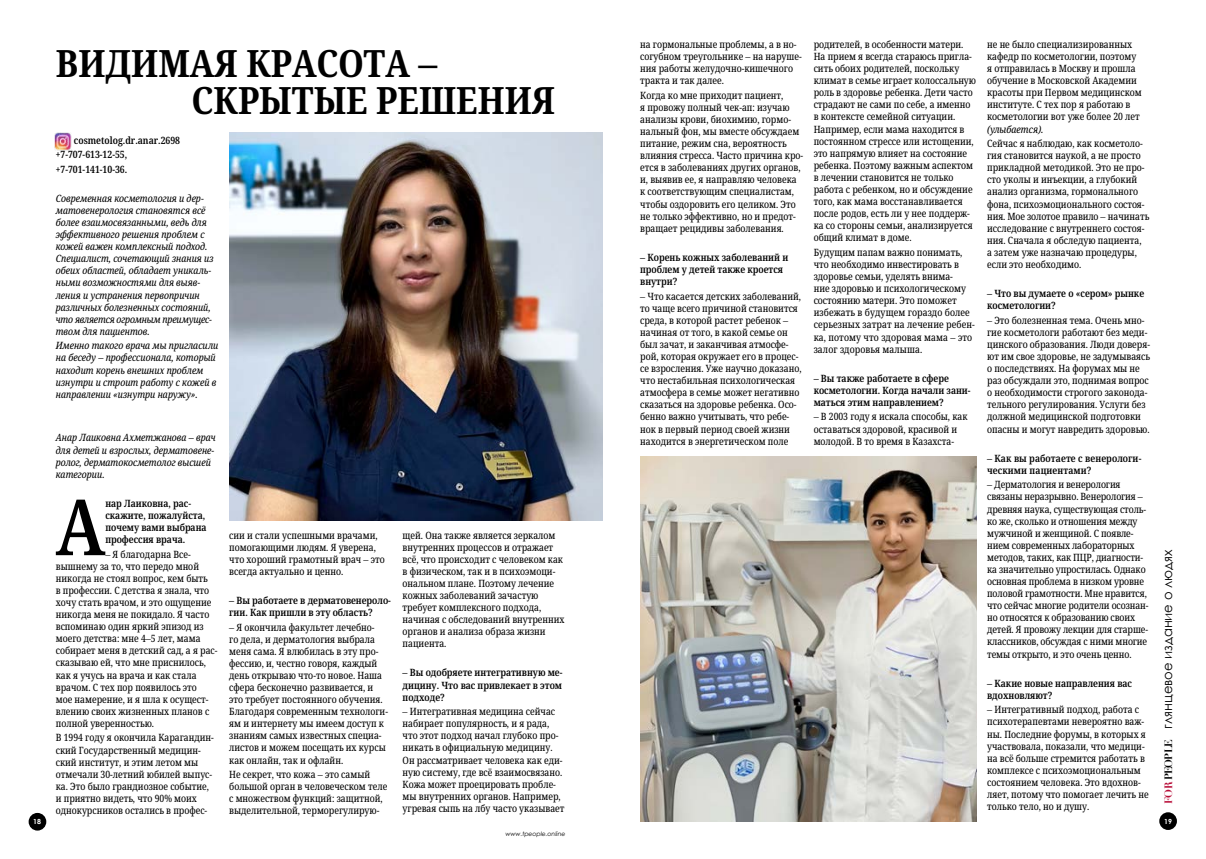
<style>
.page{position:relative;width:1206px;height:859px;background:#fff}
.page>*{position:absolute;margin:0;border:0;box-sizing:border-box;transform-origin:0 0}
.t1{font:600 77.7px "Noto Serif Condensed";color:#000}
.t2{font:700 37.62px/36.6px "Noto Serif Condensed";color:#000}
.t3{font:13.12px "Century Gothic";color:#000}
.t4{font:10.06px/12.1px "Noto Serif Condensed";color:#000}
.t5{font:italic 10.06px/12.1px "Noto Serif Condensed";color:#000}
.t6{font:600 10.06px/12.1px "Noto Serif Condensed";color:#000}
.t7{font:700 7px "Century Gothic";color:#fff}
.t8{font:italic 6.12px "Century Gothic";color:#000}
.s1{font-family:"Didot";font-weight:700;font-size:10.5px;color:#b70b36}
.s2{font-family:"Didot";font-weight:700;font-size:10.5px}
</style>
<div class="page">
<div style="left:1159px;top:812px;width:17px;height:17px;background:#000;border-radius:50%"></div>
<div style="left:29px;top:812px;width:17px;height:18px;background:#000;border-radius:50%"></div>
<img style="left:229px;top:133px;width:374px;height:387px">
<img style="left:640px;top:456px;width:336px;height:364px">
<img style="left:54px;top:133px;width:18px;height:17px">
<p class="t4" style="left:987px;top:39px;width:156px">не не было специализированных кафедр по косметологии, поэтому я отправилась в Москву и прошла обучение в Московской Академии красоты при Первом медицинском институте. С тех пор я работаю в косметологии вот уже более 20 лет</p>
<p class="t5" style="left:987px;top:123px;width:58px">(улыбается).</p>
<p class="t4" style="left:987px;top:138px;width:164px">Сейчас я наблюдаю, как косметоло&shy;гия становится наукой, а не просто прикладной методикой. Это не про&shy;сто уколы и инъекции, а глубокий анализ организма, гормонального фона, психоэмоционального состоя&shy;ния. Мое золотое правило – начинать исследование с внутреннего состоя&shy;ния. Сначала я обследую пациента,<br>а затем уже назначаю процедуры, если это необходимо.</p>
<p class="t6" style="left:987px;top:287px;width:158px">– Что вы думаете о «сером» рынке косметологии?</p>
<p class="t4" style="left:987px;top:314px;width:164px">– Это болезненная тема. Очень мно&shy;гие косметологи работают без меди&shy;цинского образования. Люди доверя&shy;ют им свое здоровье, не задумываясь о последствиях. На форумах мы не раз обсуждали это, поднимая вопрос о необходимости строгого законода&shy;тельного регулирования. Услуги без должной медицинской подготовки опасны и могут навредить здоровью.</p>
<p class="t6" style="left:987px;top:452px;width:156px">– Как вы работаете с венерологи&shy;ческими пациентами?</p>
<p class="t4" style="left:987px;top:479px;width:163px">– Дерматология и венерология связаны неразрывно. Венерология – древняя наука, существующая столь&shy;ко же, сколько и отношения между мужчиной и женщиной. С появле&shy;нием современных лабораторных методов, таких, как ПЦР, диагности&shy;ка значительно упростилась. Однако основная проблема в низком уровне половой грамотности. Мне нравится, что сейчас многие родители осознан&shy;но относятся к образованию своих детей. Я провожу лекции для старше&shy;классников, обсуждая с ними многие темы открыто, и это очень ценно.</p>
<p class="t6" style="left:987px;top:677px;width:146px">– Какие новые направления вас вдохновляют?</p>
<p class="t4" style="left:987px;top:703px;width:163px">– Интегративный подход, работа с психотерапевтами невероятно важ&shy;ны. Последние форумы, в которых я участвовала, показали, что медици&shy;на всё больше стремится работать в комплексе с психоэмоциональным состоянием человека. Это вдохнов&shy;ляет, потому что помогает лечить не только тело, но и душу.</p>
<p class="t4" style="left:813px;top:39px;width:164px">родителей, в особенности матери.<br>На прием я всегда стараюсь пригла&shy;сить обоих родителей, поскольку климат в семье играет колоссальную роль в здоровье ребенка. Дети часто страдают не сами по себе, а именно в контексте семейной ситуации.<br>Например, если мама находится в постоянном стрессе или истощении, это напрямую влияет на состояние ребенка. Поэтому важным аспектом в лечении становится не только работа с ребенком, но и обсуждение того, как мама восстанавливается после родов, есть ли у нее поддерж&shy;ка со стороны семьи, анализируется общий климат в доме.</p>
<p class="t4" style="left:813px;top:246px;width:163px">Будущим папам важно понимать, что необходимо инвестировать в здоровье семьи, уделять внима-<br>ние здоровью и психологическому состоянию матери. Это поможет избежать в будущем гораздо более серьезных затрат на лечение ребен&shy;ка, потому что здоровая мама – это залог здоровья малыша.</p>
<p class="t6" style="left:813px;top:372px;width:158px">– Вы также работаете в сфере косметологии. Когда начали зани&shy;маться этим направлением?</p>
<p class="t4" style="left:813px;top:411px;width:155px">– В 2003 году я искала способы, как оставаться здоровой, красивой и молодой. В то время в Казахста-</p>
<p class="t4" style="left:640px;top:39px;width:163px">на гормональные проблемы, а в но&shy;согубном треугольнике – на наруше&shy;ния работы желудочно-кишечного тракта и так далее.</p>
<p class="t4" style="left:640px;top:89px;width:164px">Когда ко мне приходит пациент,<br>я провожу полный чек-ап: изучаю анализы крови, биохимию, гормо&shy;нальный фон, мы вместе обсуждаем питание, режим сна, вероятность влияния стресса. Часто причина кро&shy;ется в заболеваниях других органов, и, выявив ее, я направляю человека к соответствующим специалистам, чтобы оздоровить его целиком. Это не только эффективно, но и предот&shy;вращает рецидивы заболевания.</p>
<p class="t6" style="left:640px;top:251px;width:149px">– Корень кожных заболеваний и проблем у детей также кроется внутри?</p>
<p class="t4" style="left:640px;top:290px;width:163px">– Что касается детских заболеваний, то чаще всего причиной становится среда, в которой растет ребенок – начиная от того, в какой семье он был зачат, и заканчивая атмосфе&shy;рой, которая окружает его в процес&shy;се взросления. Уже научно доказано, что нестабильная психологическая атмосфера в семье может негативно сказаться на здоровье ребенка. Осо&shy;бенно важно учитывать, что ребе&shy;нок в первый период своей жизни находится в энергетическом поле</p>
<h2 class="t2" style="left:192px;top:46px;width:365px;text-indent:-136px">ВИДИМАЯ КРАСОТА –<br>СКРЫТЫЕ РЕШЕНИЯ</h2>
<p class="t6" style="left:56px;top:133px;width:126px;line-height:14.5px;text-indent:18px">cosmetolog.dr.anar.2698 +7-707-613-12-55, +7-701-141-10-36.</p>
<p class="t5" style="left:56px;top:192px;width:159px">Современная косметология и дер&shy;матовенерология становятся всё более взаимосвязанными, ведь для эффективного решения проблем с кожей важен комплексный подход.<br>Специалист, сочетающий знания из обеих областей, обладает уникаль&shy;ными возможностями для выяв&shy;ления и устранения первопричин различных болезненных состояний, что является огромным преимущес&shy;твом для пациентов.</p>
<p class="t5" style="left:56px;top:340px;width:164px">Именно такого врача мы пригласили на беседу – профессионала, который находит корень внешних проблем изнутри и строит работу с кожей в направлении «изнутри наружу».</p>
<p class="t5" style="left:56px;top:432px;width:161px">Анар Лаиковна Ахметжанова – врач для детей и взрослых, дерматовене&shy;ролог, дерматокосметолог высшей категории.</p>
<h1 class="t1" style="left:56px;top:473px;width:51px">А</h1>
<p class="t6" style="left:105px;top:497px;width:103px">нар Лаиковна, рас&shy;скажите, пожалуйста, почему вами выбрана профессия врача.</p>
<p class="t4" style="left:402px;top:529px;width:163px">щей. Она также является зеркалом внутренних процессов и отражает всё, что происходит с человеком как в физическом, так и в психоэмоци&shy;ональном плане. Поэтому лечение кожных заболеваний зачастую требует комплексного подхода, начиная с обследований внутренних органов и анализа образа жизни пациента.</p>
<p class="t6" style="left:402px;top:666px;width:161px;text-align:justify">– Вы одобряете интегративную ме&shy;дицину. Что вас привлекает в этом подходе?</p>
<p class="t4" style="left:402px;top:705px;width:163px">– Интегративная медицина сейчас набирает популярность, и я рада, что этот подход начал глубоко про&shy;никать в официальную медицину.<br>Он рассматривает человека как еди&shy;ную систему, где всё взаимосвязано.<br>Кожа может проецировать пробле&shy;мы внутренних органов. Например, угревая сыпь на лбу часто указывает</p>
<p class="t4" style="left:229px;top:529px;width:157px">сии и стали успешными врачами, помогающими людям. Я уверена, что хороший грамотный врач – это всегда актуально и ценно.</p>
<p class="t6" style="left:229px;top:594px;width:163px">– Вы работаете в дерматовенероло&shy;гии. Как пришли в эту область?</p>
<p class="t4" style="left:229px;top:621px;width:160px">– Я окончила факультет лечебно-<br>го дела, и дерматология выбрала меня сама. Я влюбилась в эту про&shy;фессию, и, честно говоря, каждый день открываю что-то новое. Наша сфера бесконечно развивается, и это требует постоянного обучения.<br>Благодаря современным технологи&shy;ям и интернету мы имеем доступ к знаниям самых известных специа&shy;листов и можем посещать их курсы как онлайн, так и офлайн.</p>
<p class="t4" style="left:229px;top:768px;width:159px">Не секрет, что кожа – это самый большой орган в человеческом теле с множеством функций: защитной, выделительной, терморегулирую-</p>
<h3 class="t3" style="left:1158px;top:803px;width:256px;rotate:-90deg"><span class="s1">FOR</span> <span class="s2">PEOPLE</span> глянцевое издание о людях</h3>
<p class="t4" style="left:56px;top:548px;width:163px;text-indent:49px">– Я благодарна Все&shy;вышнему за то, что передо мной никогда не стоял вопрос, кем быть<br>в профессии. С детства я знала, что хочу стать врачом, и это ощущение никогда меня не покидало. Я часто вспоминаю один яркий эпизод из моего детства: мне 4–5 лет, мама собирает меня в детский сад, а я рас&shy;сказываю ей, что мне приснилось, как я учусь на врача и как стала врачом. С тех пор появилось это<br>мое намерение, и я шла к осущест&shy;влению своих жизненных планов с полной уверенностью.</p>
<p class="t4" style="left:56px;top:731px;width:160px">В 1994 году я окончила Карагандин&shy;ский Государственный медицин&shy;ский институт, и этим летом мы отмечали 30-летний юбилей выпус&shy;ка. Это было грандиозное событие, и приятно видеть, что 90% моих однокурсников остались в профес-</p>
<p class="t7" style="left:33px;top:816px;width:9px">18</p>
<p class="t7" style="left:1164px;top:815px;width:9px">19</p>
<p class="t8" style="left:505px;top:829px;width:62px">www.tpeople.online</p>
</div>
